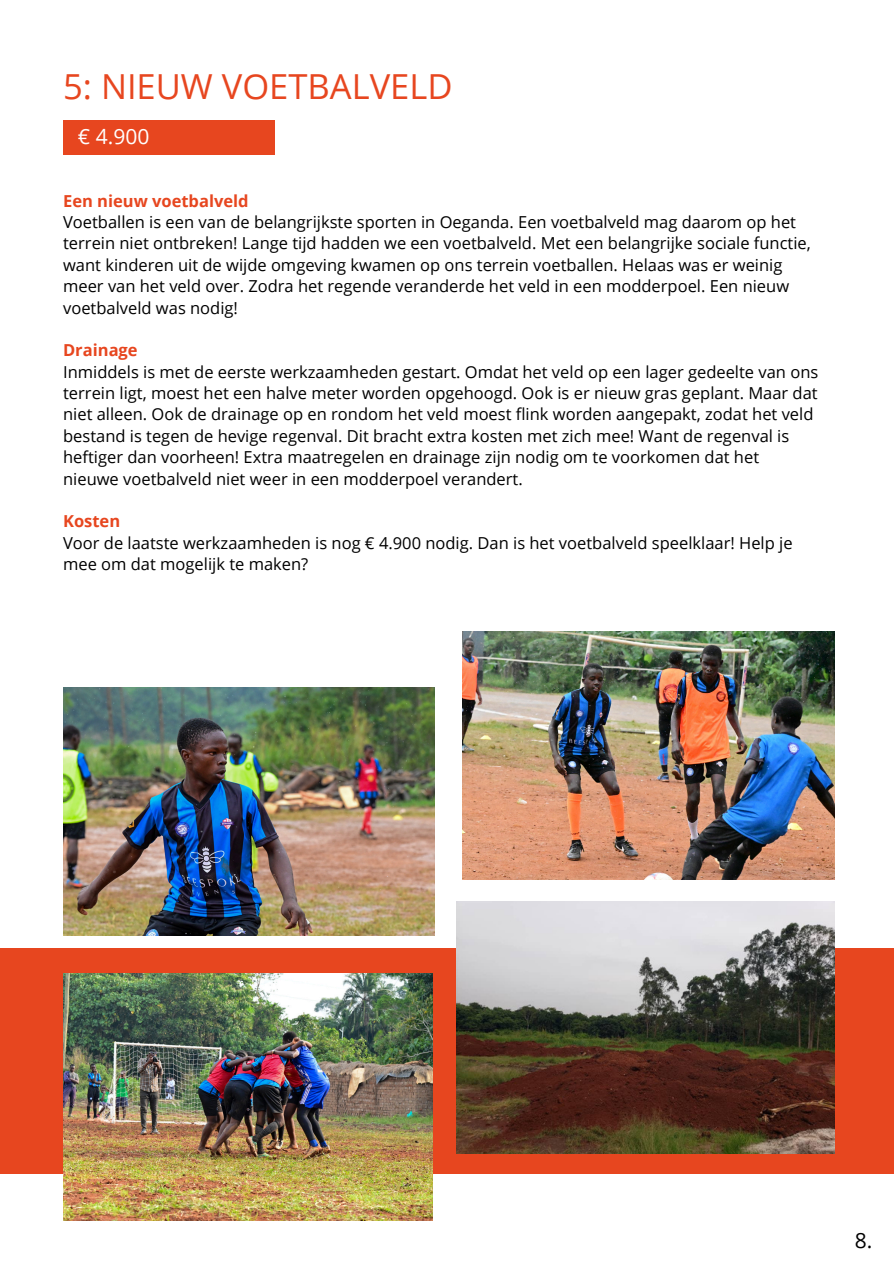
<style>
.page{position:relative;width:894px;height:1264px;background:#fff}
.page>*{position:absolute;margin:0;border:0;box-sizing:border-box;transform-origin:0 0}
.t1{font:34.5px "Open Sans";color:#e7461f}
.t2{font:21px "Open Sans";color:#fff}
.t3{font:21px "Open Sans";color:#000}
.t4{font:16.5px/21.3px "Open Sans";color:#000}
.t5{font:700 16.5px "Open Sans";color:#e7461f}
</style>
<div class="page">
<div style="left:63px;top:120px;width:211px;height:34px;background:#e7461f"></div>
<img style="left:63px;top:687px;width:371px;height:248px">
<img style="left:462px;top:631px;width:372px;height:248px">
<div style="left:0;top:948px;width:893px;height:225px;background:#e7461f"></div>
<img style="left:63px;top:973px;width:369px;height:247px">
<img style="left:456px;top:901px;width:378px;height:252px">
<p class="t1" style="left:63px;top:62px;width:391px">5: NIEUW VOETBALVELD</p>
<p class="t2" style="left:78px;top:122px;width:73px">€ 4.900</p>
<p class="t5" style="left:63px;top:189px;width:187px">Een nieuw voetbalveld</p>
<p class="t4" style="left:63px;top:211px;width:749px">Voetballen is een van de belangrijkste sporten in Oeganda. Een voetbalveld mag daarom op het terrein niet ontbreken! Lange tijd hadden we een voetbalveld. Met een belangrijke sociale functie, want kinderen uit de wijde omgeving kwamen op ons terrein voetballen. Helaas was er weinig meer van het veld over. Zodra het regende veranderde het veld in een modderpoel. Een nieuw voetbalveld was nodig!</p>
<p class="t5" style="left:63px;top:339px;width:76px">Drainage</p>
<p class="t4" style="left:63px;top:360px;width:756px">Inmiddels is met de eerste werkzaamheden gestart. Omdat het veld op een lager gedeelte van ons terrein ligt, moest het een halve meter worden opgehoogd. Ook is er nieuw gras geplant. Maar dat niet alleen. Ook de drainage op en rondom het veld moest flink worden aangepakt, zodat het veld bestand is tegen de hevige regenval. Dit bracht extra kosten met zich mee! Want de regenval is heftiger dan voorheen! Extra maatregelen en drainage zijn nodig om te voorkomen dat het nieuwe voetbalveld niet weer in een modderpoel verandert.</p>
<p class="t5" style="left:63px;top:510px;width:59px">Kosten</p>
<p class="t4" style="left:63px;top:531px;width:730px">Voor de laatste werkzaamheden is nog € 4.900 nodig. Dan is het voetbalveld speelklaar! Help je mee om dat mogelijk te maken?</p>
<h2 class="t3" style="left:854px;top:1225px;width:19px">8.</h2>
</div>
